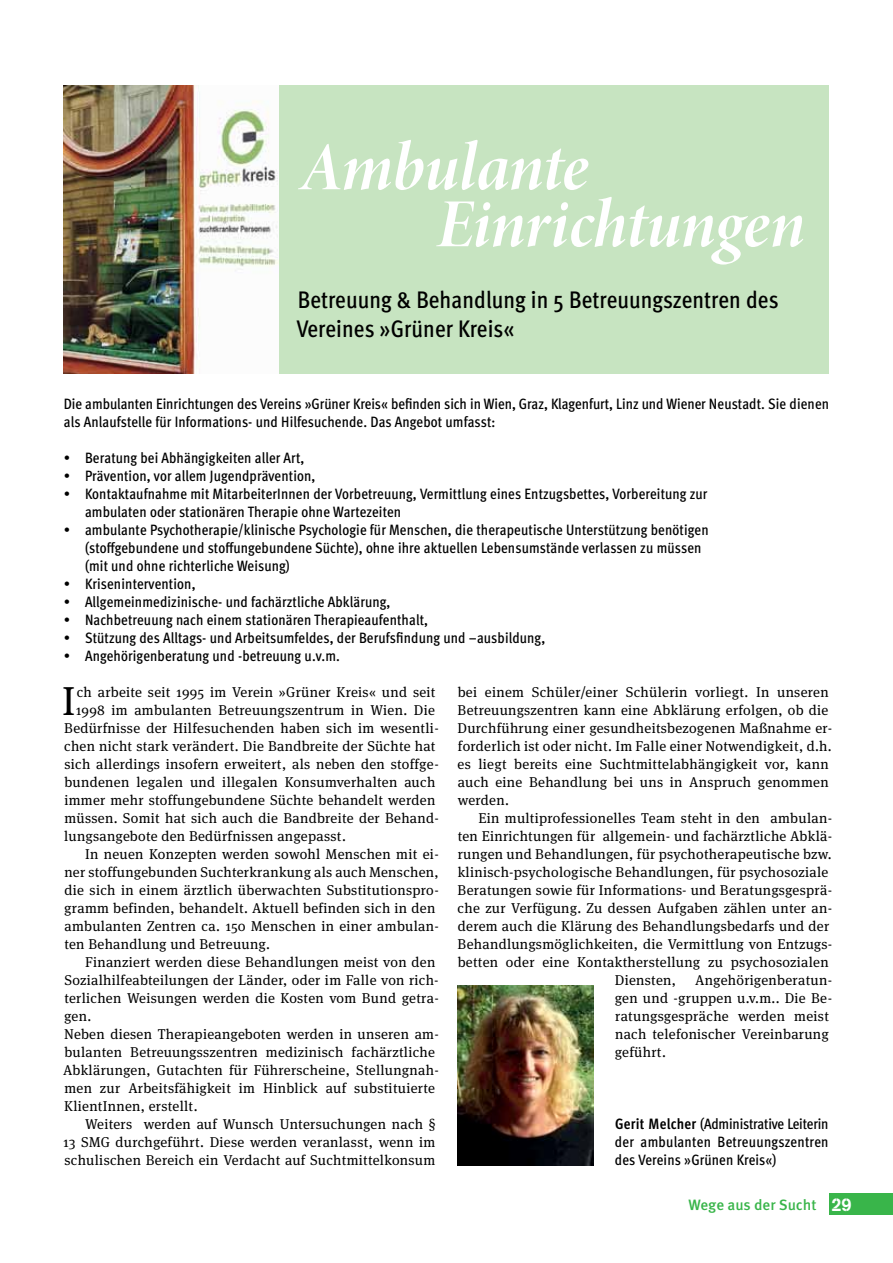
<style>
.page{position:relative;width:893px;height:1263px;background:#fff}
.page>*{position:absolute;margin:0;border:0;box-sizing:border-box;transform-origin:0 0}
.t1{font:69px/57px "Minion Pro Bold It Disp";letter-spacing:-.01em;color:#fff}
.t2{font:40.35px "Meta Serif OT";color:#000}
.t3{font:500 condensed 24px/28.8px "Meta OT";color:#000}
.t4{font:500 condensed 15px/18px "Meta OT";letter-spacing:.005em;color:#000}
.t5{font:500 15px "Meta OT";color:#39b54a}
.t6{font:14.25px/18px "Meta Serif OT";letter-spacing:.02em;color:#000}
.s1{font-weight:700}
.s2{font-family:"AG Book Stencil";font-weight:400;font-size:18px;color:#fff}
</style>
<div class="page">
<div style="left:829px;top:1194px;width:64px;height:21px;background:#39b54a"></div>
<div style="left:64px;top:85px;width:765px;height:289px;background:#c7e4c1"></div>
<img style="left:64px;top:85px;width:215px;height:289px">
<img style="left:457px;top:986px;width:136px;height:180px">
<h1 class="t1" style="left:436px;top:138px;width:370px;text-indent:-137px">Ambulante<br>Einrichtungen</h1>
<h3 class="t3" style="left:297px;top:284px;width:483px">Betreuung &amp; Behandlung in 5 Betreuungszentren des<br>Vereines »Grüner Kreis«</h3>
<p class="t4" style="left:64px;top:394px;width:767px">Die ambulanten Einrichtungen des Vereins »Grüner Kreis« befinden sich in Wien, Graz, Klagenfurt, Linz und Wiener Neustadt. Sie dienen als Anlaufstelle für Informations- und Hilfesuchende. Das Angebot umfasst:</p>
<p class="t4" style="left:64px;top:448px;width:242px">• Beratung bei Abhängigkeiten aller Art,</p>
<p class="t4" style="left:64px;top:466px;width:253px">• Prävention, vor allem Jugendprävention,</p>
<p class="t4" style="left:85px;top:484px;width:624px;text-indent:-21px">• Kontaktaufnahme mit MitarbeiterInnen der Vorbetreuung, Vermittlung eines Entzugsbettes, Vorbereitung zur ambulaten oder stationären Therapie ohne Wartezeiten</p>
<p class="t4" style="left:85px;top:520px;width:625px;text-indent:-21px">• ambulante Psychotherapie/klinische Psychologie für Menschen, die therapeutische Unterstützung benötigen (stoffgebundene und stoffungebundene Süchte), ohne ihre aktuellen Lebensumstände verlassen zu müssen (mit und ohne richterliche Weisung)</p>
<p class="t4" style="left:64px;top:574px;width:133px">• Krisenintervention,</p>
<p class="t4" style="left:64px;top:592px;width:328px">• Allgemeinmedizinische- und fachärztliche Abklärung,</p>
<p class="t4" style="left:64px;top:610px;width:366px">• Nachbetreuung nach einem stationären Therapieaufenthalt,</p>
<p class="t4" style="left:64px;top:628px;width:483px">• Stützung des Alltags- und Arbeitsumfeldes, der Berufsfindung und –ausbildung,</p>
<p class="t4" style="left:64px;top:646px;width:278px">• Angehörigenberatung und -betreuung u.v.m.</p>
<h2 class="t2" style="left:62px;top:678px;width:15px">I</h2>
<p class="t6" style="left:77px;top:684px;width:360px">ch arbeite seit 1995 im Verein »Grüner Kreis« und seit</p>
<p class="t6" style="left:76px;top:702px;width:361px">1998 im ambulanten Betreuungszentrum in Wien. Die</p>
<p class="t6" style="left:64px;top:720px;width:376px">Bedürfnisse der Hilfesuchenden haben sich im wesentli-</p>
<p class="t6" style="left:64px;top:738px;width:373px">chen nicht stark verändert. Die Bandbreite der Süchte hat</p>
<p class="t6" style="left:64px;top:756px;width:376px">sich allerdings insofern erweitert, als neben den stoffge-</p>
<p class="t6" style="left:64px;top:774px;width:372px">bundenen legalen und illegalen Konsumverhalten auch</p>
<p class="t6" style="left:64px;top:792px;width:372px">immer mehr stoffungebundene Süchte behandelt werden</p>
<p class="t6" style="left:64px;top:810px;width:376px">müssen. Somit hat sich auch die Bandbreite der Behand-</p>
<p class="t6" style="left:64px;top:828px;width:283px">lungsangebote den Bedürfnissen angepasst.</p>
<p class="t6" style="left:85px;top:846px;width:355px">In neuen Konzepten werden sowohl Menschen mit ei-</p>
<p class="t6" style="left:64px;top:864px;width:376px">ner stoffungebunden Suchterkrankung als auch Menschen,</p>
<p class="t6" style="left:64px;top:882px;width:376px">die sich in einem ärztlich überwachten Substitutionspro-</p>
<p class="t6" style="left:64px;top:900px;width:373px">gramm befinden, behandelt. Aktuell befinden sich in den</p>
<p class="t6" style="left:64px;top:918px;width:376px">ambulanten Zentren ca. 150 Menschen in einer ambulan-</p>
<p class="t6" style="left:64px;top:936px;width:207px">ten Behandlung und Betreuung.</p>
<p class="t6" style="left:85px;top:954px;width:352px">Finanziert werden diese Behandlungen meist von den</p>
<p class="t6" style="left:64px;top:972px;width:376px">Sozialhilfeabteilungen der Länder, oder im Falle von rich-</p>
<p class="t6" style="left:64px;top:990px;width:376px">terlichen Weisungen werden die Kosten vom Bund getra-</p>
<p class="t6" style="left:64px;top:1008px;width:29px">gen.</p>
<p class="t6" style="left:64px;top:1026px;width:376px">Neben diesen Therapieangeboten werden in unseren am-</p>
<p class="t6" style="left:64px;top:1044px;width:372px">bulanten Betreuungsszentren medizinisch fachärztliche</p>
<p class="t6" style="left:63px;top:1062px;width:377px">Abklärungen, Gutachten für Führerscheine, Stellungnah-</p>
<p class="t6" style="left:64px;top:1080px;width:372px">men zur Arbeitsfähigkeit im Hinblick auf substituierte</p>
<p class="t6" style="left:64px;top:1098px;width:135px">KlientInnen, erstellt.</p>
<p class="t6" style="left:85px;top:1116px;width:352px">Weiters werden auf Wunsch Untersuchungen nach §</p>
<p class="t6" style="left:63px;top:1133px;width:374px">13 SMG durchgeführt. Diese werden veranlasst, wenn im</p>
<p class="t6" style="left:64px;top:1151px;width:372px">schulischen Bereich ein Verdacht auf Suchtmittelkonsum</p>
<p class="t6" style="left:458px;top:683px;width:376px">bei einem Schüler/einer Schülerin vorliegt. In unseren Betreuungszentren kann eine Abklärung erfolgen, ob die Durchführung einer gesundheitsbezogenen Maßnahme er&shy;forderlich ist oder nicht. Im Falle einer Notwendigkeit, d.h. es liegt bereits eine Suchtmittelabhängigkeit vor, kann auch eine Behandlung bei uns in Anspruch genommen werden.</p>
<p class="t6" style="left:478px;top:809px;width:355px">Ein multiprofessionelles Team steht in den ambulan-</p>
<p class="t6" style="left:458px;top:827px;width:376px">ten Einrichtungen für allgemein- und fachärztliche Abklä-</p>
<p class="t6" style="left:458px;top:845px;width:375px">rungen und Behandlungen, für psychotherapeutische bzw.</p>
<p class="t6" style="left:458px;top:863px;width:372px">klinisch-psychologische Behandlungen, für psychosoziale</p>
<p class="t6" style="left:458px;top:881px;width:376px">Beratungen sowie für Informations- und Beratungsgesprä-</p>
<p class="t6" style="left:458px;top:899px;width:376px">che zur Verfügung. Zu dessen Aufgaben zählen unter an-</p>
<p class="t6" style="left:458px;top:917px;width:373px">derem auch die Klärung des Behandlungsbedarfs und der</p>
<p class="t6" style="left:458px;top:935px;width:376px">Behandlungsmöglichkeiten, die Vermittlung von Entzugs-</p>
<p class="t6" style="left:458px;top:953px;width:372px">betten oder eine Kontaktherstellung zu psychosozialen</p>
<p class="t6" style="left:615px;top:971px;width:63px">Diensten,</p>
<p class="t6" style="left:615px;top:971px;width:219px;text-indent:80px">Angehörigenberatun&shy;gen und -gruppen u.v.m.. Die Be&shy;ratungsgespräche werden meist nach telefonischer Vereinbarung geführt.</p>
<p class="t4" style="left:615px;top:1114px;width:215px;text-align:justify"><span class="s1">Gerit Melcher</span> (Administrative Leiterin der ambulanten Betreuungszentren des Vereins »Grünen Kreis«)</p>
<p class="t5" style="left:688px;top:1196px;width:164px">Wege aus der Sucht <span class="s2">29</span></p>
</div>
